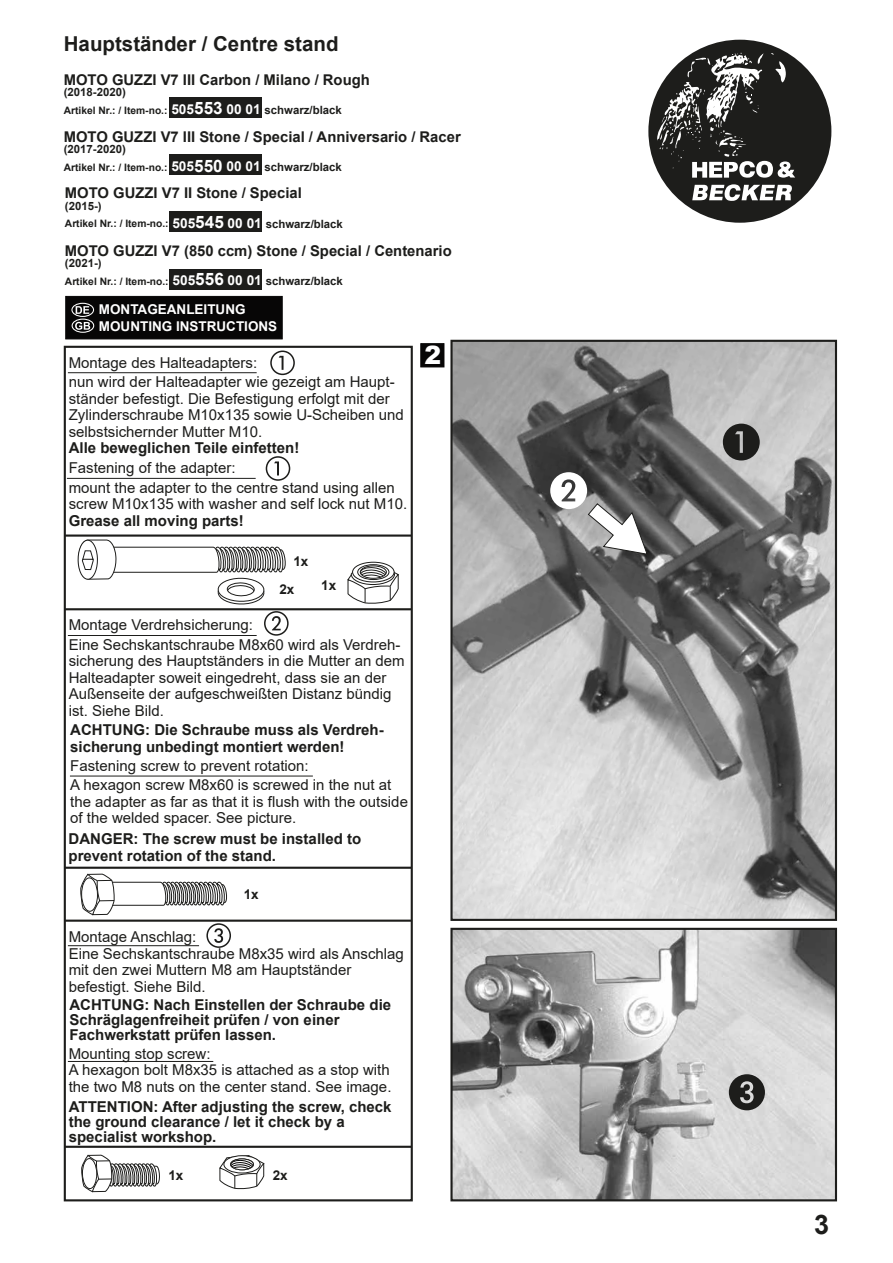
<style>
.page{position:relative;width:893px;height:1263px;background:#fff}
.page>*{position:absolute;margin:0;border:0;box-sizing:border-box;transform-origin:0 0}
.t1{font:700 27px "Arial";color:#1d1d1b}
.t2{font:900 25.2px "Arial";color:#fff}
.t3{font:700 20.55px "Arial";color:#1d1d1b}
.t4{font:15px/16.5px "Arial";color:#1d1d1b}
.t5{font:700 15px/15px "Arial";color:#1d1d1b}
.t6{font:700 14.85px "Arial";color:#1d1d1b}
.t7{font:700 13.5px/16.2px "Arial";color:#fff}
.t8{font:700 13.5px "Arial";color:#1d1d1b}
.t9{font:700 11.4px "Arial";color:#1d1d1b}
.t10{font:700 10.2px "Arial";color:#1d1d1b}
.s1{font-size:13.65px;color:#fff}
.s2{font-size:17.1px;color:#fff}
.s3{font-size:11.4px}
</style>
<div class="page">
<img style="left:453px;top:931px;width:381px;height:267px">
<div style="left:450px;top:928px;width:387px;height:273px;border:2px solid #1d1d1b"></div>
<hr style="left:64px;top:534px;width:347px;height:3px;background:#1d1d1b">
<hr style="left:64px;top:608px;width:347px;height:2px;background:#1d1d1b">
<hr style="left:64px;top:867px;width:347px;height:2px;background:#1d1d1b">
<hr style="left:64px;top:919px;width:347px;height:3px;background:#1d1d1b">
<hr style="left:64px;top:1146px;width:347px;height:2px;background:#1d1d1b">
<svg style="left:270px;top:350px;width:25px;height:25px"></svg>
<svg style="left:266px;top:456px;width:24px;height:25px"></svg>
<svg style="left:729px;top:1074px;width:36px;height:36px"></svg>
<svg style="left:206px;top:923px;width:25px;height:25px"></svg>
<hr style="left:67px;top:478px;width:189px;height:1px;background:#1d1d1b">
<hr style="left:70px;top:776px;width:243px;height:1px;background:#1d1d1b">
<div style="left:420px;top:343px;width:24px;height:24px;background:#070606;border:1px solid #070606"></div>
<div style="left:64px;top:346px;width:349px;height:855px;border:2px solid #1d1d1b"></div>
<hr style="left:68px;top:372px;width:189px;height:1px;background:#1d1d1b">
<hr style="left:68px;top:635px;width:189px;height:1px;background:#1d1d1b">
<div style="left:352px;top:562px;width:42px;height:20px;border:1px solid #1d1d1b;border-radius:50%"></div>
<div style="left:357px;top:564px;width:32px;height:16px;border:1px solid #1d1d1b;border-radius:50%"></div>
<svg style="left:347px;top:565px;width:52px;height:39px"></svg>
<div style="left:360px;top:565px;width:27px;height:14px;border:1px solid #1d1d1b;border-radius:50%"></div>
<svg style="left:77px;top:539px;width:212px;height:97px"></svg>
<svg style="left:80px;top:873px;width:147px;height:42px"></svg>
<div style="left:81px;top:878px;width:17px;height:33px;background:#fff;border-radius:50%"></div>
<div style="left:81px;top:877px;width:17px;height:35px;border:1px solid #1d1d1b;border-radius:50%"></div>
<div style="left:648px;top:40px;width:183px;height:183px;background:#1d1d1b;border-radius:50%"></div>
<svg style="left:692px;top:184px;width:100px;height:17px"></svg>
<svg style="left:656px;top:53px;width:139px;height:125px"></svg>
<svg style="left:219px;top:1155px;width:46px;height:34px"></svg>
<div style="left:230px;top:1158px;width:24px;height:12px;border:1px solid #1d1d1b;border-radius:50%"></div>
<svg style="left:81px;top:1154px;width:79px;height:38px"></svg>
<div style="left:82px;top:1158px;width:15px;height:31px;background:#fff;border-radius:50%"></div>
<div style="left:82px;top:1158px;width:15px;height:31px;border:1px solid #1d1d1b;border-radius:50%"></div>
<hr style="left:68px;top:945px;width:131px;height:1px;background:#1d1d1b">
<hr style="left:68px;top:1061px;width:145px;height:1px;background:#1d1d1b">
<div style="left:169px;top:212px;width:93px;height:20px;background:#1d1d1b"></div>
<div style="left:169px;top:269px;width:93px;height:20px;background:#1d1d1b"></div>
<div style="left:169px;top:155px;width:93px;height:20px;background:#1d1d1b"></div>
<div style="left:169px;top:98px;width:93px;height:20px;background:#1d1d1b"></div>
<img style="left:453px;top:343px;width:381px;height:575px">
<div style="left:450px;top:340px;width:387px;height:581px;border:2px solid #1d1d1b"></div>
<svg style="left:723px;top:424px;width:37px;height:36px"></svg>
<svg style="left:550px;top:472px;width:98px;height:83px"></svg>
<div style="left:65px;top:296px;width:218px;height:43px;background:#070606"></div>
<svg style="left:76px;top:306px;width:13px;height:8px"></svg>
<div style="left:71px;top:303px;width:23px;height:14px;border:1px solid #fff;border-radius:50%"></div>
<svg style="left:75px;top:322px;width:15px;height:8px"></svg>
<div style="left:72px;top:319px;width:22px;height:14px;border:1px solid #fff;border-radius:50%"></div>
<h3 class="t3" style="left:64px;top:29px;width:276px">Hauptständer / Centre stand</h3>
<p class="t6" style="left:64px;top:69px;width:308px">MOTO GUZZI V7 III Carbon / Milano / Rough</p>
<p class="t9" style="left:64px;top:84px;width:64px">(2018-2020)</p>
<p class="t10" style="left:64px;top:103px;width:280px">Artikel Nr.: / Item-no.: <span class="s1">505</span><span class="s2">553</span> <span class="s1">00 01</span> <span class="s3">schwarz/black</span></p>
<p class="t6" style="left:64px;top:127px;width:398px">MOTO GUZZI V7 III Stone / Special / Anniversario / Racer</p>
<p class="t9" style="left:64px;top:141px;width:64px">(2017-2020)</p>
<p class="t10" style="left:64px;top:160px;width:280px">Artikel Nr.: / Item-no.: <span class="s1">505</span><span class="s2">550</span> <span class="s1">00 01</span> <span class="s3">schwarz/black</span></p>
<p class="t6" style="left:65px;top:183px;width:238px">MOTO GUZZI V7 II Stone / Special</p>
<p class="t9" style="left:65px;top:198px;width:38px">(2015-)</p>
<p class="t10" style="left:65px;top:217px;width:280px">Artikel Nr.: / Item-no.: <span class="s1">505</span><span class="s2">545</span> <span class="s1">00 01</span> <span class="s3">schwarz/black</span></p>
<p class="t6" style="left:65px;top:240px;width:388px">MOTO GUZZI V7 (850 ccm) Stone / Special / Centenario</p>
<p class="t9" style="left:65px;top:255px;width:38px">(2021-)</p>
<p class="t10" style="left:65px;top:274px;width:280px">Artikel Nr.: / Item-no.: <span class="s1">505</span><span class="s2">556</span> <span class="s1">00 01</span> <span class="s3">schwarz/black</span></p>
<p class="t7" style="left:99px;top:302px;width:180px">MONTAGEANLEITUNG<br>MOUNTING INSTRUCTIONS</p>
<p class="t4" style="left:69px;top:354px;width:190px">Montage des Halteadapters:</p>
<h2 class="t2" style="left:424px;top:337px;width:18px">2</h2>
<p class="t4" style="left:69px;top:373px;width:337px">nun wird der Halteadapter wie gezeigt am Haupt&shy;ständer befestigt. Die Befestigung erfolgt mit der Zylinderschraube M10x135 sowie U-Scheiben und selbstsichernder Mutter M10.</p>
<p class="t5" style="left:69px;top:440px;width:232px">Alle beweglichen Teile einfetten!</p>
<p class="t4" style="left:69px;top:458px;width:328px;line-height:19.5px">Fastening of the adapter:<br>mount the adapter to the centre stand using allen</p>
<p class="t4" style="left:69px;top:496px;width:340px">screw M10x135 with washer and self lock nut M10.</p>
<p class="t5" style="left:69px;top:513px;width:177px">Grease all moving parts!</p>
<p class="t8" style="left:293px;top:552px;width:17px">1x</p>
<p class="t8" style="left:279px;top:580px;width:17px">2x</p>
<p class="t8" style="left:321px;top:576px;width:17px">1x</p>
<p class="t4" style="left:69px;top:615px;width:333px;line-height:19.5px">Montage Verdrehsicherung:<br>Eine Sechskantschraube M8x60 wird als Verdreh-</p>
<p class="t4" style="left:69px;top:653px;width:337px">sicherung des Hauptständers in die Mutter an dem Halteadapter soweit eingedreht, dass sie an der Außenseite der aufgeschweißten Distanz bündig ist. Siehe Bild.</p>
<p class="t5" style="left:70px;top:722px;width:315px;line-height:16.5px">ACHTUNG: Die Schraube muss als Verdreh&shy;sicherung unbedingt montiert werden!</p>
<p class="t4" style="left:70px;top:756px;width:322px;line-height:19.5px">Fastening screw to prevent rotation:<br>A hexagon screw M8x60 is screwed in the nut at</p>
<p class="t4" style="left:70px;top:793px;width:339px">the adapter as far as that it is flush with the outside of the welded spacer. See picture.</p>
<p class="t5" style="left:69px;top:831px;width:294px;line-height:16.5px">DANGER: The screw must be installed to prevent rotation of the stand.</p>
<p class="t8" style="left:244px;top:885px;width:17px">1x</p>
<p class="t4" style="left:69px;top:928px;width:337px">Montage Anschlag:<br>Eine Sechskantschraube M8x35 wird als Anschlag mit den zwei Muttern M8 am Hauptständer befestigt. Siehe Bild.</p>
<p class="t5" style="left:69px;top:997px;width:323px">ACHTUNG: Nach Einstellen der Schraube die<br>Schräglagenfreiheit prüfen / von einer<br>Fachwerkstatt prüfen lassen.</p>
<p class="t4" style="left:69px;top:1045px;width:324px">Mounting stop screw:<br>A hexagon bolt M8x35 is attached as a stop with the two M8 nuts on the center stand. See image.</p>
<p class="t5" style="left:69px;top:1099px;width:324px">ATTENTION: After adjusting the screw, check the ground clearance / let it check by a specialist workshop.</p>
<p class="t8" style="left:168px;top:1165px;width:17px">1x</p>
<p class="t8" style="left:273px;top:1165px;width:17px">2x</p>
<h1 class="t1" style="left:814px;top:1205px;width:17px">3</h1>
</div>
